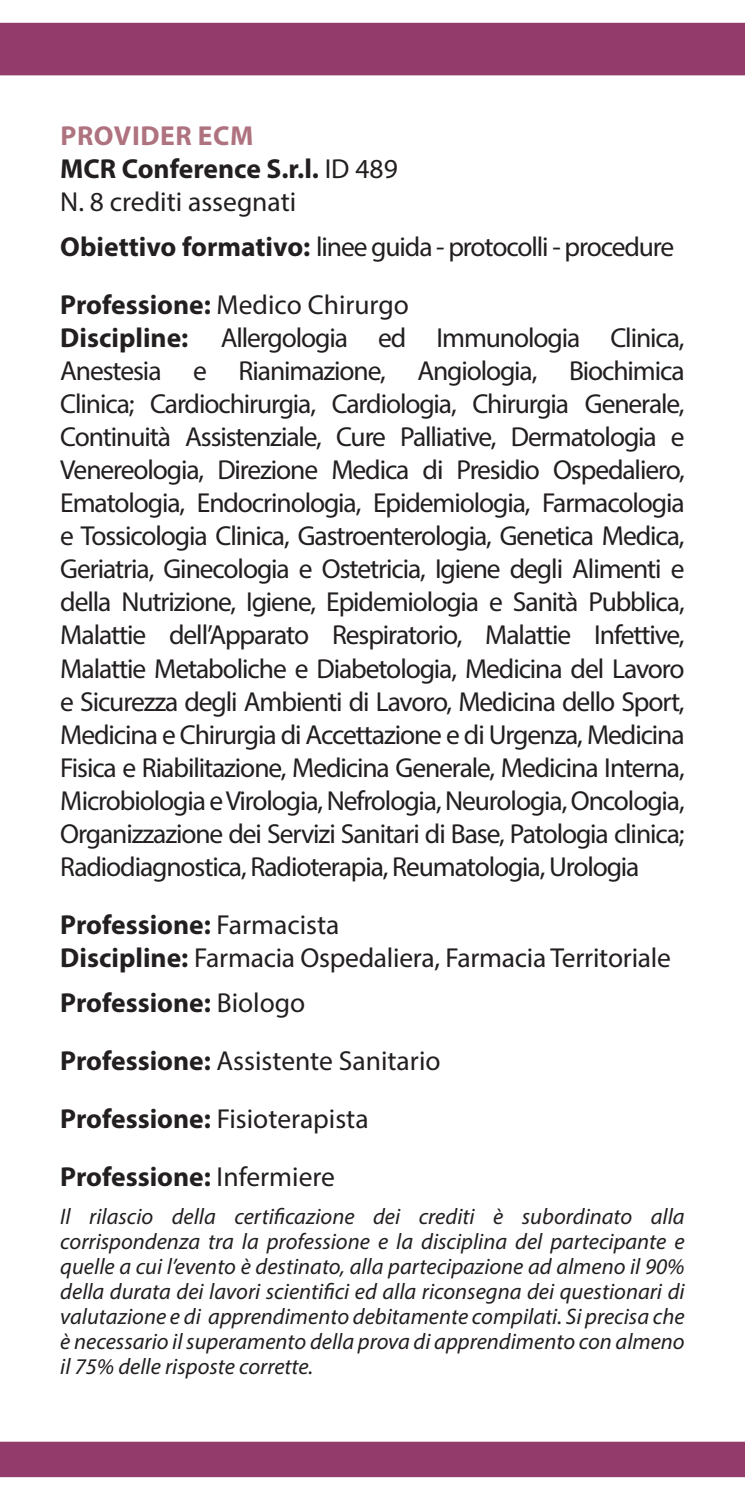
<style>
.page{position:relative;width:745px;height:1489px;background:#fff}
.page>*{position:absolute;margin:0;border:0;box-sizing:border-box;transform-origin:0 0}
.t1{font:27.5px/33px "Myriad Pro";letter-spacing:-.01em;color:#231f20;text-align:justify}
.t2{font:700 27.5px "Myriad Pro";color:#231f20}
.t3{font:27.5px "Myriad Pro";letter-spacing:-.04em;color:#231f20}
.t4{font:700 27.5px "Myriad Pro";letter-spacing:.02em;color:#af7380}
.t5{font:italic 22.5px/25px "Myriad Pro";color:#231f20;text-align:justify}
.s1{font-weight:400}
.s2{font-weight:700}
</style>
<div class="page">
<div style="left:0;top:23px;width:744px;height:52px;background:#933c6b"></div>
<div style="left:0;top:1441px;width:744px;height:35px;background:#933c6b"></div>
<p class="t4" style="left:61px;top:117px;width:194px">PROVIDER ECM</p>
<p class="t2" style="left:60px;top:150px;width:339px">MCR Conference S.r.l. <span class="s1">ID 489</span></p>
<p class="t1" style="left:60px;top:184px;width:237px">N. 8 crediti assegnati</p>
<p class="t3" style="left:60px;top:230px;width:615px"><span class="s2">Obiettivo formativo:</span> linee guida - protocolli - procedure</p>
<p class="t1" style="left:60px;top:288px;width:350px"><span class="s2">Professione:</span> Medico Chirurgo</p>
<p class="t1" style="left:60px;top:321px;width:625px"><span class="s2">Discipline:</span> Allergologia ed Immunologia Clinica, Anestesia e Rianimazione, Angiologia, Biochimica Clinica; Cardiochirurgia, Cardiologia, Chirurgia Generale, Continuità Assistenziale, Cure Palliative, Dermatologia e Venereologia, Direzione Medica di Presidio Ospedaliero, Ematologia, Endocrinologia, Epidemiologia, Farmacologia e Tossicologia Clinica, Gastroenterologia, Genetica Medica, Geriatria, Ginecologia e Ostetricia, Igiene degli Alimenti e della Nutrizione, Igiene, Epidemiologia e Sanità Pubblica, Malattie dell’Apparato Respiratorio, Malattie Infettive, Malattie Metaboliche e Diabetologia, Medicina del Lavoro e Sicurezza degli Ambienti di Lavoro, Medicina dello Sport, Medicina e Chirurgia di Accettazione e di Urgenza, Medicina Fisica e Riabilitazione, Medicina Generale, Medicina Interna, Microbiologia e Virologia, Nefrologia, Neurologia, Oncologia, Organizzazione dei Servizi Sanitari di Base, Patologia clinica; Radiodiagnostica, Radioterapia, Reumatologia, Urologia</p>
<p class="t2" style="left:60px;top:906px;width:280px">Professione: <span class="s1">Farmacista</span></p>
<p class="t1" style="left:60px;top:940px;width:611px"><span class="s2">Discipline:</span> Farmacia Ospedaliera, Farmacia Territoriale</p>
<p class="t2" style="left:60px;top:984px;width:246px">Professione: <span class="s1">Biologo</span></p>
<p class="t1" style="left:60px;top:1043px;width:381px"><span class="s2">Professione:</span> Assistente Sanitario</p>
<p class="t1" style="left:60px;top:1101px;width:310px"><span class="s2">Professione:</span> Fisioterapista</p>
<p class="t2" style="left:60px;top:1158px;width:276px">Professione: <span class="s1">Infermiere</span></p>
<p class="t5" style="left:60px;top:1203px;width:625px">Il rilascio della certificazione dei crediti è subordinato alla corrispondenza tra la professione e la disciplina del partecipante e quelle a cui l’evento è destinato, alla partecipazione ad almeno il 90% della durata dei lavori scientifici ed alla riconsegna dei questionari di valutazione e di apprendimento debitamente compilati. Si precisa che è necessario il superamento della prova di apprendimento con almeno il 75% delle risposte corrette.</p>
</div>
